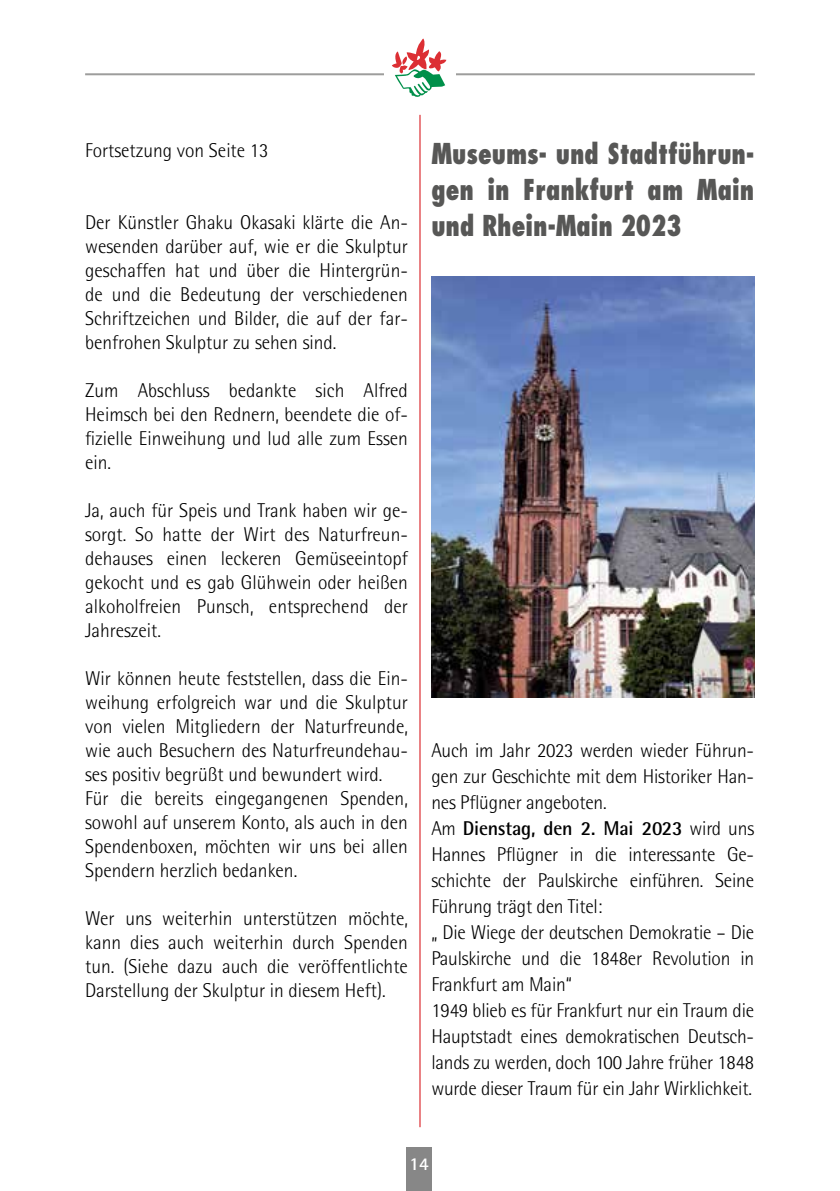
<style>
.page{position:relative;width:840px;height:1191px;background:#fff}
.page>*{position:absolute;margin:0;border:0;box-sizing:border-box;transform-origin:0 0}
.t1{font:800 condensed 28px/36px "Futura";color:#575756;text-align:justify;scale:.9 1}
.t2{font:300 20px/24px "Rotis Semi Sans";color:#000;text-align:justify}
.t3{font:700 18px "Rotis Semi Sans";color:#fff}
.s1{font-weight:700}
</style>
<div class="page">
<div style="left:406px;top:1147px;width:25px;height:44px;background:#878787"></div>
<hr style="left:85px;top:73px;width:669px;height:2px;background:#9d9d9c">
<div style="left:384px;top:34px;width:71px;height:66px;background:#fff"></div>
<svg style="left:392px;top:39px;width:54px;height:58px"></svg>
<img style="left:431px;top:277px;width:322px;height:421px">
<hr style="left:419px;top:115px;width:1px;height:1012px;background:#dc2f34">
<p class="t2" style="left:85px;top:138px;width:185px">Fortsetzung von Seite 13</p>
<p class="t2" style="left:85px;top:210px;width:324px">Der Künstler Ghaku Okasaki klärte die An&shy;wesenden darüber auf, wie er die Skulptur geschaffen hat und über die Hintergrün&shy;de und die Bedeutung der verschiedenen Schriftzeichen und Bilder, die auf der far&shy;benfrohen Skulptur zu sehen sind.</p>
<p class="t2" style="left:85px;top:378px;width:324px">Zum Abschluss bedankte sich Alfred Heimsch bei den Rednern, beendete die of&shy;fizielle Einweihung und lud alle zum Essen ein.</p>
<p class="t2" style="left:85px;top:498px;width:324px">Ja, auch für Speis und Trank haben wir ge&shy;sorgt. So hatte der Wirt des Naturfreun&shy;dehauses einen leckeren Gemüseeintopf gekocht und es gab Glühwein oder heißen alkoholfreien Punsch, entsprechend der Jahreszeit.</p>
<p class="t2" style="left:85px;top:666px;width:324px;text-align:left">Wir können heute feststellen, dass die Ein&shy;weihung erfolgreich war und die Skulptur von vielen Mitgliedern der Naturfreunde, wie auch Besuchern des Naturfreundehau&shy;ses positiv begrüßt und bewundert wird.<br>Für die bereits eingegangenen Spenden, sowohl auf unserem Konto, als auch in den Spendenboxen, möchten wir uns bei allen Spendern herzlich bedanken.</p>
<p class="t2" style="left:85px;top:906px;width:324px">Wer uns weiterhin unterstützen möchte, kann dies auch weiterhin durch Spenden tun. (Siehe dazu auch die veröffentlichte Darstellung der Skulptur in diesem Heft).</p>
<h1 class="t1" style="left:431px;top:136px;width:360px">Museums- und Stadtführun&shy;gen in Frankfurt am Main und Rhein-Main 2023</h1>
<p class="t2" style="left:431px;top:736px;width:324px;line-height:26px;text-align:left">Auch im Jahr 2023 werden wieder Führun&shy;gen zur Geschichte mit dem Historiker Han&shy;nes Pflügner angeboten.<br>Am <span class="s1">Dienstag, den 2. Mai 2023</span> wird uns Hannes Pflügner in die interessante Ge&shy;schichte der Paulskirche einführen. Seine Führung trägt den Titel:<br>„ Die Wiege der deutschen Demokratie – Die Paulskirche und die 1848er Revolution in Frankfurt am Main“<br>1949 blieb es für Frankfurt nur ein Traum die Hauptstadt eines demokratischen Deutsch&shy;lands zu werden, doch 100 Jahre früher 1848 wurde dieser Traum für ein Jahr Wirklichkeit.</p>
<p class="t3" style="left:409px;top:1152px;width:21px">14</p>
</div>
